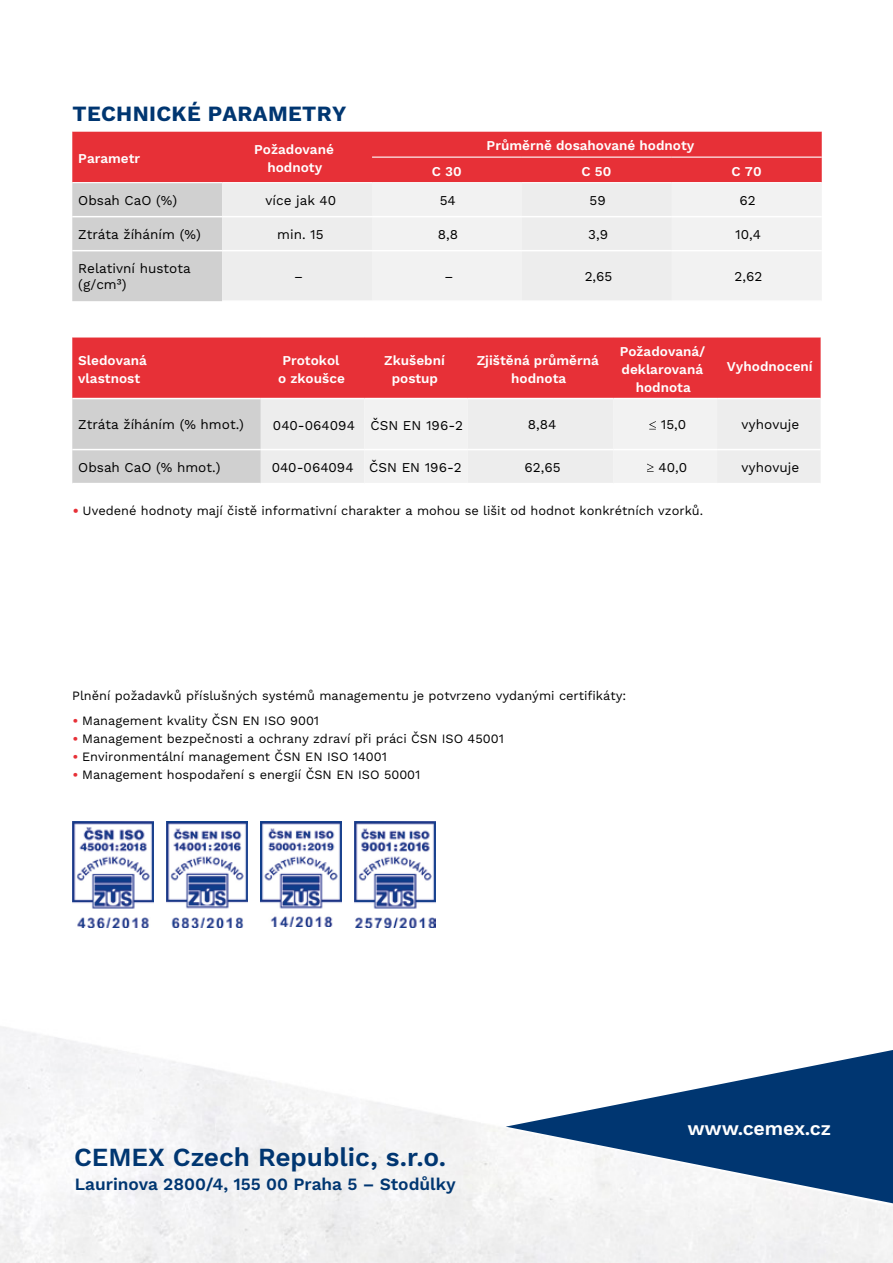
<style>
.page{position:relative;width:893px;height:1263px;background:#fff}
.page>*{position:absolute;margin:0;border:0;box-sizing:border-box;transform-origin:0 0}
.t1{font:600 26.1px "Work Sans";color:#003671}
.t2{font:700 21.75px "Work Sans";letter-spacing:.015em;color:#003671}
.t3{font:600 19.5px "Work Sans";letter-spacing:-.01em;color:#fff}
.t4{font:600 17.25px "Work Sans";color:#003671}
.t5{font:13.5px/16.2px "Work Sans";color:#000}
.t6{font:600 13.5px/18px "Work Sans";color:#fff;text-align:center}
.t7{font:12.75px "Work Sans";color:#000}
.s1{font-family:"Calibri";font-size:13.5px;color:#e73037}
.s2{font-family:"Calibri";font-weight:300;font-size:13.5px;color:#e73037}
</style>
<div class="page">
<img style="left:0;top:131px;width:893px;height:1132px">
<svg style="left:506px;top:1050px;width:387px;height:153px"></svg>
<svg style="left:72px;top:132px;width:750px;height:169px;background:#df6468"></svg>
<div style="left:222px;top:183px;width:150px;height:117px;background:#ededed"></div>
<div style="left:372px;top:183px;width:450px;height:117px;background:#f2f2f2"></div>
<hr style="left:72px;top:216px;width:150px;height:1px;background:#fff">
<hr style="left:222px;top:216px;width:150px;height:1px;background:#fff">
<hr style="left:372px;top:216px;width:150px;height:1px;background:#fff">
<hr style="left:522px;top:216px;width:150px;height:1px;background:#fff">
<hr style="left:672px;top:216px;width:150px;height:1px;background:#fff">
<hr style="left:72px;top:250px;width:150px;height:1px;background:#fff">
<hr style="left:222px;top:250px;width:150px;height:1px;background:#fff">
<hr style="left:372px;top:250px;width:150px;height:1px;background:#fff">
<hr style="left:522px;top:250px;width:150px;height:1px;background:#fff">
<hr style="left:672px;top:250px;width:150px;height:1px;background:#fff">
<hr style="left:222px;top:300px;width:150px;height:2px;background:#fff">
<hr style="left:372px;top:300px;width:150px;height:2px;background:#fff">
<hr style="left:522px;top:300px;width:150px;height:2px;background:#fff">
<hr style="left:672px;top:300px;width:150px;height:2px;background:#fff">
<hr style="left:372px;top:157px;width:150px;height:1px;background:#fff">
<hr style="left:372px;top:182px;width:150px;height:1px;background:#fafafa">
<hr style="left:522px;top:157px;width:150px;height:1px;background:#fff">
<hr style="left:672px;top:157px;width:150px;height:1px;background:#fff">
<hr style="left:72px;top:182px;width:150px;height:1px;background:#fff">
<hr style="left:222px;top:182px;width:150px;height:1px;background:#fff">
<hr style="left:522px;top:182px;width:150px;height:1px;background:#fff">
<hr style="left:672px;top:182px;width:150px;height:1px;background:#fff">
<div style="left:72px;top:337px;width:749px;height:61px;background:#e73037"></div>
<div style="left:72px;top:399px;width:189px;height:84px;background:#d0d0d0"></div>
<div style="left:261px;top:399px;width:560px;height:84px;background:#ededed"></div>
<hr style="left:72px;top:398px;width:189px;height:1px;background:#fff">
<hr style="left:261px;top:398px;width:103px;height:1px;background:#fff">
<hr style="left:364px;top:398px;width:104px;height:1px;background:#fff">
<hr style="left:468px;top:398px;width:145px;height:1px;background:#fff">
<hr style="left:613px;top:398px;width:104px;height:1px;background:#fff">
<hr style="left:717px;top:398px;width:104px;height:1px;background:#fff">
<hr style="left:72px;top:449px;width:189px;height:1px;background:#fff">
<hr style="left:261px;top:449px;width:103px;height:1px;background:#fff">
<hr style="left:717px;top:449px;width:104px;height:1px;background:#fff">
<hr style="left:72px;top:483px;width:189px;height:1px;background:#fff">
<hr style="left:261px;top:483px;width:103px;height:1px;background:#fff">
<hr style="left:717px;top:483px;width:104px;height:1px;background:#fff">
<div style="left:364px;top:399px;width:353px;height:85px;background:#f2f2f2"></div>
<img style="left:354px;top:821px;width:81px;height:106px">
<img style="left:260px;top:821px;width:81px;height:105px">
<img style="left:167px;top:821px;width:81px;height:106px">
<img style="left:72px;top:821px;width:82px;height:106px">
<h2 class="t2" style="left:72px;top:101px;width:275px">TECHNICKÉ PARAMETRY</h2>
<p class="t6" style="left:78px;top:150px;width:64px">Parametr</p>
<p class="t6" style="left:254px;top:141px;width:81px">Požadované hodnoty</p>
<p class="t6" style="left:487px;top:137px;width:209px">Průměrně dosahované hodnoty</p>
<p class="t6" style="left:432px;top:163px;width:31px">C 30</p>
<p class="t6" style="left:581px;top:163px;width:31px">C 50</p>
<p class="t6" style="left:732px;top:163px;width:31px">C 70</p>
<p class="t5" style="left:78px;top:193px;width:100px">Obsah CaO (%)</p>
<p class="t5" style="left:265px;top:193px;width:72px">více jak 40</p>
<p class="t5" style="left:440px;top:193px;width:18px">54</p>
<p class="t5" style="left:590px;top:193px;width:18px">59</p>
<p class="t5" style="left:739px;top:193px;width:18px">62</p>
<p class="t5" style="left:78px;top:227px;width:124px">Ztráta žíháním (%)</p>
<p class="t5" style="left:277px;top:227px;width:48px">min. 15</p>
<p class="t5" style="left:438px;top:227px;width:22px">8,8</p>
<p class="t5" style="left:588px;top:227px;width:21px">3,9</p>
<p class="t5" style="left:735px;top:227px;width:27px">10,4</p>
<p class="t5" style="left:78px;top:261px;width:114px">Relativní hustota (g/cm³)</p>
<p class="t5" style="left:294px;top:269px;width:10px">–</p>
<p class="t5" style="left:444px;top:269px;width:10px">–</p>
<p class="t5" style="left:585px;top:269px;width:29px">2,65</p>
<p class="t5" style="left:735px;top:269px;width:29px">2,62</p>
<p class="t6" style="left:78px;top:352px;width:70px;text-align:left">Sledovaná vlastnost</p>
<p class="t6" style="left:278px;top:352px;width:68px">Protokol o zkoušce</p>
<p class="t6" style="left:384px;top:352px;width:62px">Zkušební postup</p>
<p class="t6" style="left:477px;top:352px;width:124px">Zjištěná průměrná hodnota</p>
<p class="t6" style="left:620px;top:343px;width:87px">Požadovaná/ deklarovaná hodnota</p>
<p class="t6" style="left:727px;top:358px;width:87px">Vyhodnocení</p>
<p class="t5" style="left:273px;top:418px;width:192px">040-064094 ČSN EN 196-2</p>
<p class="t5" style="left:272px;top:460px;width:192px">040-064094 ČSN EN 196-2</p>
<p class="t5" style="left:78px;top:417px;width:167px">Ztráta žíháním (% hmot.)</p>
<p class="t5" style="left:528px;top:417px;width:30px">8,84</p>
<p class="t5" style="left:661px;top:417px;width:27px">15,0</p>
<p class="t5" style="left:742px;top:417px;width:59px">vyhovuje</p>
<p class="t5" style="left:78px;top:460px;width:144px">Obsah CaO (% hmot.)</p>
<p class="t5" style="left:525px;top:460px;width:38px">62,65</p>
<p class="t5" style="left:659px;top:460px;width:30px">40,0</p>
<p class="t5" style="left:742px;top:460px;width:59px">vyhovuje</p>
<p class="t7" style="left:73px;top:503px;width:632px"><span class="s1">•</span> Uvedené hodnoty mají čistě informativní charakter a mohou se lišit od hodnot konkrétních vzorků.</p>
<p class="t7" style="left:72px;top:688px;width:556px">Plnění požadavků příslušných systémů managementu je potvrzeno vydanými certifikáty:</p>
<p class="t7" style="left:72px;top:713px;width:248px"><span class="s2">•</span> Management kvality ČSN EN ISO 9001</p>
<p class="t7" style="left:72px;top:731px;width:433px"><span class="s2">•</span> Management bezpečnosti a ochrany zdraví při práci ČSN ISO 45001</p>
<p class="t7" style="left:72px;top:749px;width:316px"><span class="s2">•</span> Environmentální management ČSN EN ISO 14001</p>
<p class="t7" style="left:72px;top:767px;width:350px"><span class="s2">•</span> Management hospodaření s energií ČSN EN ISO 50001</p>
<h1 class="t1" style="left:74px;top:1142px;width:374px">CEMEX Czech Republic, s.r.o.</h1>
<h3 class="t4" style="left:75px;top:1174px;width:382px">Laurinova 2800/4, 155 00 Praha 5 – Stodůlky</h3>
<h3 class="t3" style="left:687px;top:1117px;width:145px">www.cemex.cz</h3>
</div>
